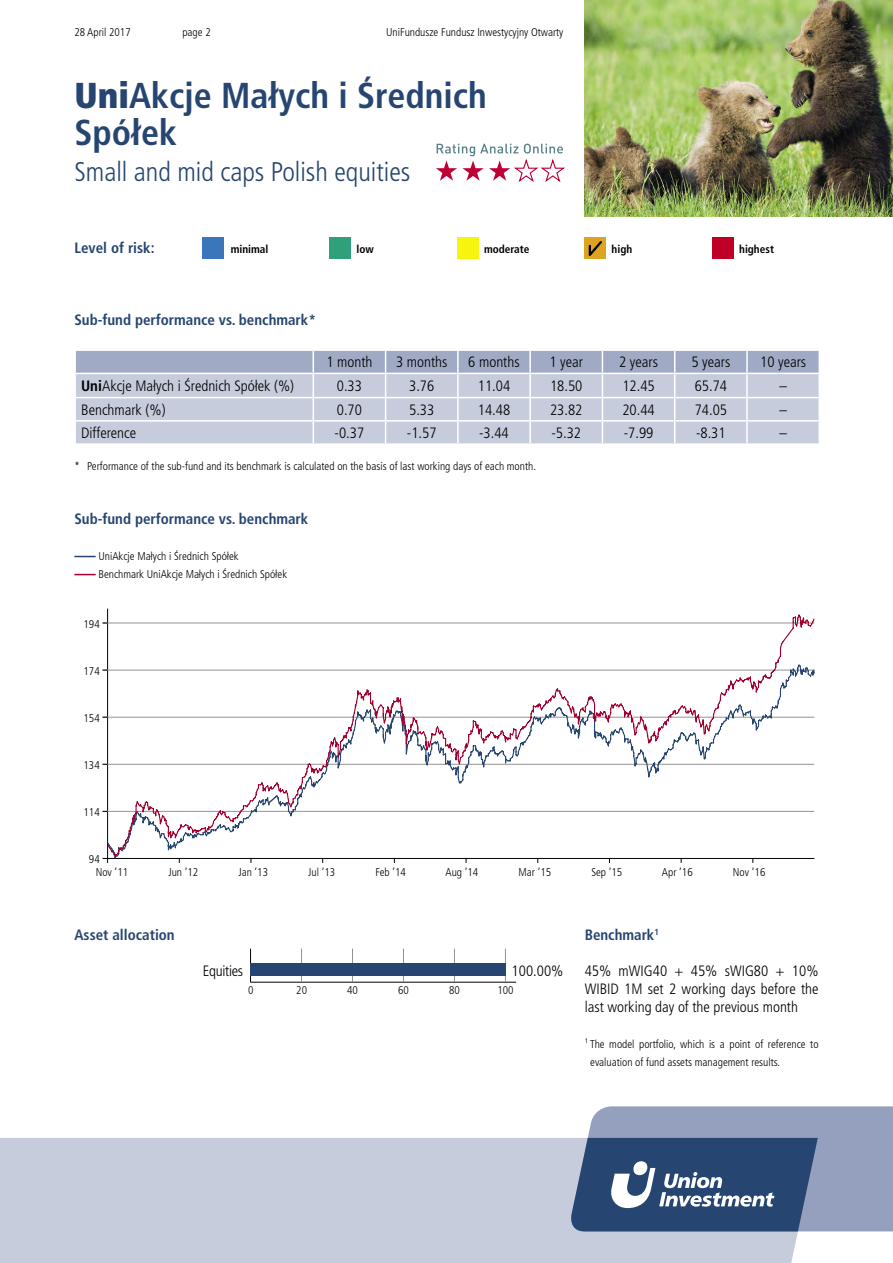
<style>
.page{position:relative;width:893px;height:1263px;background:#fff}
.page>*{position:absolute;margin:0;border:0;box-sizing:border-box;transform-origin:0 0}
.t1{font:700 condensed 36px/36.2px "Frutiger LT Pro";color:#264570}
.t2{font:300 condensed 27px "Frutiger LT Pro";color:#264570}
._04_Copy_10_pt{font:300 condensed 15px/18px "Frutiger LT Pro";color:#000;text-align:justify}
._03_Subhead_10_pt{font:700 condensed 15px "Frutiger LT Pro";color:#264570}
.tabela_wynikow{font:300 condensed 15px "Frutiger LT Pro";color:#000}
._04_Copy_10_pt-2{font:300 condensed 15px "Frutiger LT Pro";letter-spacing:-.02em;color:#000}
._07_Issue_details__p{font:300 condensed 11.25px/18px "Frutiger LT Pro";color:#000}
.wykres_poziom{font:300 condensed 11.25px "Frutiger LT Pro";color:#000}
.t3{font:700 condensed 11.25px "Frutiger LT Pro";color:#000}
.wykres_pion{font:300 condensed 11.25px "Frutiger LT Pro";color:#000}
.s1{font-weight:900}
.s2{font-weight:700}
</style>
<div class="page">
<div style="left:202px;top:238px;width:21px;height:21px;background:#3b76ba"></div>
<div style="left:330px;top:238px;width:21px;height:21px;background:#30a07a"></div>
<div style="left:457px;top:238px;width:21px;height:21px;background:#f7f410"></div>
<div style="left:585px;top:238px;width:21px;height:21px;background:#dda421"></div>
<svg style="left:589px;top:241px;width:13px;height:15px"></svg>
<div style="left:712px;top:238px;width:21px;height:21px;background:#be0027"></div>
<div style="left:0;top:1138px;width:818px;height:125px;background:#c7ccdd"></div>
<svg style="left:568px;top:1106px;width:325px;height:125px"></svg>
<img style="left:585px;top:0;width:308px;height:217px">
<svg style="left:436px;top:144px;width:129px;height:38px"></svg>
<svg style="left:75px;top:350px;width:744px;height:94px"></svg>
<hr style="left:746px;top:422px;width:2px;height:21px;background:#fff">
<hr style="left:313px;top:443px;width:73px;height:2px;background:#fff">
<hr style="left:386px;top:443px;width:72px;height:2px;background:#fff">
<hr style="left:458px;top:443px;width:72px;height:2px;background:#fff">
<hr style="left:530px;top:443px;width:72px;height:2px;background:#fff">
<hr style="left:602px;top:443px;width:73px;height:2px;background:#fff">
<hr style="left:675px;top:443px;width:72px;height:2px;background:#fff">
<hr style="left:250px;top:982px;width:266px;height:1px;background:#000">
<hr style="left:301px;top:948px;width:1px;height:34px;background:#939393">
<hr style="left:352px;top:948px;width:1px;height:34px;background:#939393">
<hr style="left:403px;top:948px;width:1px;height:34px;background:#939393">
<hr style="left:454px;top:948px;width:1px;height:34px;background:#939393">
<hr style="left:505px;top:948px;width:1px;height:34px;background:#939393">
<hr style="left:250px;top:948px;width:1px;height:34px;background:#000">
<div style="left:250px;top:963px;width:256px;height:13px;background:#264570"></div>
<svg style="left:74px;top:556px;width:22px;height:1px"></svg>
<svg style="left:74px;top:574px;width:22px;height:1px"></svg>
<hr style="left:107px;top:609px;width:1px;height:254px;background:#000">
<hr style="left:103px;top:858px;width:711px;height:1px;background:#000">
<svg style="left:107px;top:613px;width:708px;height:246px"></svg>
<p class="_07_Issue_details__p" style="left:74px;top:23px;width:58px">28 April 2017</p>
<p class="_07_Issue_details__p" style="left:182px;top:23px;width:30px">page 2</p>
<p class="_07_Issue_details__p" style="left:386px;top:23px;width:179px">UniFundusze Fundusz Inwestycyjny Otwarty</p>
<h1 class="t1" style="left:74px;top:78px;width:414px"><span class="s1">Uni</span>Akcje Małych i Średnich<br>Spółek</h1>
<h2 class="t2" style="left:74px;top:156px;width:338px">Small and mid caps Polish equities</h2>
<h3 class="_03_Subhead_10_pt" style="left:74px;top:239px;width:82px">Level of risk:</h3>
<p class="t3" style="left:231px;top:242px;width:39px">minimal</p>
<p class="t3" style="left:356px;top:242px;width:19px">low</p>
<p class="t3" style="left:484px;top:242px;width:47px">moderate</p>
<p class="t3" style="left:612px;top:242px;width:22px">high</p>
<p class="t3" style="left:739px;top:242px;width:36px">highest</p>
<p class="_03_Subhead_10_pt" style="left:74px;top:311px;width:243px">Sub-fund performance vs. benchmark*</p>
<p class="_04_Copy_10_pt" style="left:326px;top:353px;width:48px">1 month</p>
<p class="_04_Copy_10_pt" style="left:396px;top:353px;width:53px">3 months</p>
<p class="_04_Copy_10_pt" style="left:468px;top:353px;width:53px">6 months</p>
<p class="_04_Copy_10_pt" style="left:549px;top:353px;width:35px">1 year</p>
<p class="_04_Copy_10_pt" style="left:619px;top:353px;width:40px">2 years</p>
<p class="_04_Copy_10_pt" style="left:691px;top:353px;width:40px">5 years</p>
<p class="_04_Copy_10_pt" style="left:760px;top:353px;width:48px">10 years</p>
<p class="_04_Copy_10_pt" style="left:81px;top:377px;width:215px"><span class="s2">Uni</span>Akcje Małych i Średnich Spółek (%)</p>
<p class="tabela_wynikow" style="left:337px;top:377px;width:27px">0.33</p>
<p class="tabela_wynikow" style="left:409px;top:377px;width:27px">3.76</p>
<p class="tabela_wynikow" style="left:478px;top:377px;width:34px">11.04</p>
<p class="tabela_wynikow" style="left:550px;top:377px;width:34px">18.50</p>
<p class="tabela_wynikow" style="left:622px;top:377px;width:34px">12.45</p>
<p class="tabela_wynikow" style="left:695px;top:377px;width:34px">65.74</p>
<p class="_04_Copy_10_pt" style="left:779px;top:377px;width:9px">–</p>
<p class="_04_Copy_10_pt" style="left:81px;top:401px;width:86px">Benchmark (%)</p>
<p class="tabela_wynikow" style="left:337px;top:401px;width:27px">0.70</p>
<p class="tabela_wynikow" style="left:409px;top:401px;width:27px">5.33</p>
<p class="tabela_wynikow" style="left:478px;top:401px;width:34px">14.48</p>
<p class="tabela_wynikow" style="left:550px;top:401px;width:34px">23.82</p>
<p class="tabela_wynikow" style="left:622px;top:401px;width:34px">20.44</p>
<p class="tabela_wynikow" style="left:695px;top:401px;width:34px">74.05</p>
<p class="_04_Copy_10_pt" style="left:779px;top:401px;width:9px">–</p>
<p class="_04_Copy_10_pt" style="left:81px;top:424px;width:57px">Difference</p>
<p class="tabela_wynikow" style="left:335px;top:424px;width:31px">-0.37</p>
<p class="tabela_wynikow" style="left:407px;top:424px;width:31px">-1.57</p>
<p class="tabela_wynikow" style="left:479px;top:424px;width:31px">-3.44</p>
<p class="tabela_wynikow" style="left:551px;top:424px;width:31px">-5.32</p>
<p class="tabela_wynikow" style="left:624px;top:424px;width:31px">-7.99</p>
<p class="tabela_wynikow" style="left:696px;top:424px;width:31px">-8.31</p>
<p class="_04_Copy_10_pt" style="left:779px;top:424px;width:9px">–</p>
<p class="_07_Issue_details__p" style="left:74px;top:457px;width:463px">* Performance of the sub-fund and its benchmark is calculated on the basis of last working days of each month.</p>
<p class="_03_Subhead_10_pt" style="left:74px;top:510px;width:235px">Sub-fund performance vs. benchmark</p>
<p class="_07_Issue_details__p" style="left:98px;top:547px;width:142px">UniAkcje Małych i Średnich Spółek</p>
<p class="_07_Issue_details__p" style="left:98px;top:566px;width:190px">Benchmark UniAkcje Małych i Średnich Spółek</p>
<p class="wykres_pion" style="left:84px;top:617px;width:18px">194</p>
<p class="wykres_pion" style="left:84px;top:664px;width:18px">174</p>
<p class="wykres_pion" style="left:84px;top:711px;width:18px">154</p>
<p class="wykres_pion" style="left:84px;top:758px;width:18px">134</p>
<p class="wykres_pion" style="left:84px;top:805px;width:18px">114</p>
<p class="wykres_pion" style="left:89px;top:852px;width:12px">94</p>
<p class="wykres_poziom" style="left:96px;top:866px;width:34px">Nov ’11</p>
<p class="wykres_poziom" style="left:168px;top:866px;width:31px">Jun ’12</p>
<p class="wykres_poziom" style="left:238px;top:866px;width:31px">Jan ’13</p>
<p class="wykres_poziom" style="left:308px;top:866px;width:29px">Jul ’13</p>
<p class="wykres_poziom" style="left:376px;top:866px;width:32px">Feb ’14</p>
<p class="wykres_poziom" style="left:445px;top:866px;width:34px">Aug ’14</p>
<p class="wykres_poziom" style="left:518px;top:866px;width:34px">Mar ’15</p>
<p class="wykres_poziom" style="left:591px;top:866px;width:32px">Sep ’15</p>
<p class="wykres_poziom" style="left:662px;top:866px;width:32px">Apr ’16</p>
<p class="wykres_poziom" style="left:733px;top:866px;width:34px">Nov ’16</p>
<p class="_03_Subhead_10_pt" style="left:74px;top:926px;width:102px">Asset allocation</p>
<p class="_03_Subhead_10_pt" style="left:585px;top:926px;width:76px">Benchmark<sup>1</sup></p>
<p class="_04_Copy_10_pt" style="left:585px;top:962px;width:235px">45% mWIG40 + 45% sWIG80 + 10% WIBID 1M set 2 working days before the last working day of the previous month</p>
<p class="_07_Issue_details__p" style="left:590px;top:1035px;width:230px;text-indent:-6px">¹ The model portfolio, which is a point of reference to evaluation of fund assets management results.</p>
<p class="_04_Copy_10_pt-2" style="left:203px;top:962px;width:42px">Equities</p>
<p class="_04_Copy_10_pt" style="left:512px;top:962px;width:53px">100.00%</p>
<p class="_07_Issue_details__p" style="left:248px;top:981px;width:7px">0</p>
<p class="_07_Issue_details__p" style="left:296px;top:981px;width:12px">20</p>
<p class="_07_Issue_details__p" style="left:347px;top:981px;width:12px">40</p>
<p class="_07_Issue_details__p" style="left:398px;top:981px;width:12px">60</p>
<p class="_07_Issue_details__p" style="left:449px;top:981px;width:12px">80</p>
<p class="_07_Issue_details__p" style="left:497px;top:981px;width:18px">100</p>
</div>
